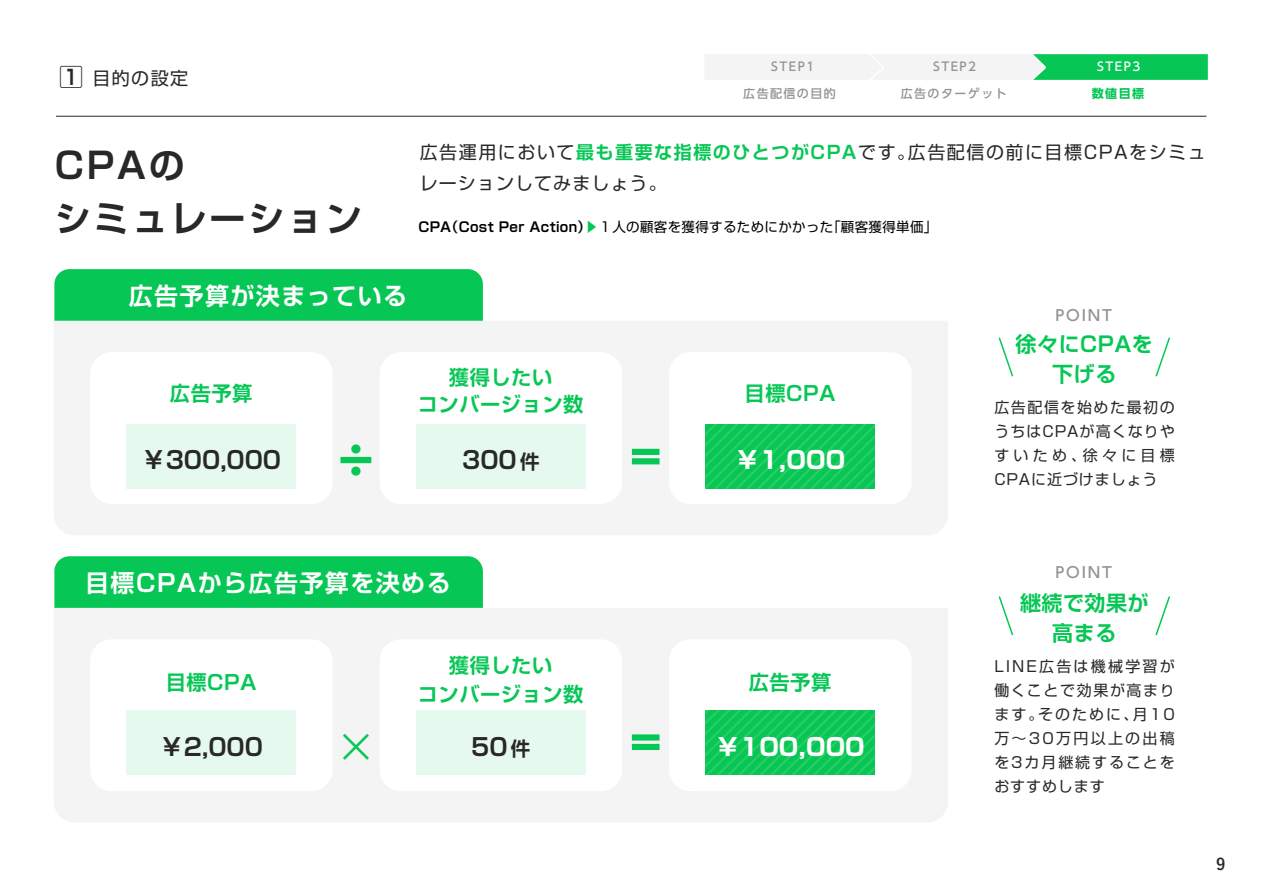
<style>
.page{position:relative;width:1263px;height:893px;background:#fff}
.page>*{position:absolute;margin:0;border:0;box-sizing:border-box;transform-origin:0 0}
.t1{font:900 40.5px "Shin Go Pro";color:#06c755}
.t2{font:40.5px "Koz Go Pr 6 N";color:#06c755}
.t3{font:700 36px/53.1px "Shin Go Pro De";letter-spacing:.075em;color:#282828}
.t4{font:700 24px "Shin Go Pro De";letter-spacing:.06em;color:#fff}
.t5{font:700 24px "Shin Go Pro De";color:#282828}
.t6{font:700 24px "Shin Go Pro";color:#fff}
.t7{font:700 21px/30px "Shin Go Pro De";letter-spacing:.025em;color:#06c755;text-align:center}
.t8{font:700 20.25px/27px "Shin Go Pro De";letter-spacing:.025em;color:#06c755;text-align:center}
.t9{font:18px/30px "Shin Go Pro";letter-spacing:.085em;color:#282828}
.t10{font:700 16.2px "Yu Go";color:#282828}
.t11{font:15px/24px "Shin Go Pro";letter-spacing:.105em;color:#282828;text-align:justify}
.t12{font:500 15px "UD Shin Go Pro";letter-spacing:.12em;color:#939393}
.t13{font:13.5px "Shin Go Pro";letter-spacing:.025em;color:#000}
.t14{font:500 12px "UD Shin Go Pro";letter-spacing:.12em;color:#939393}
.t15{font:500 12px "UD Shin Go Pro";letter-spacing:.12em;color:#fff}
.t16{font:700 12px "UD Shin Go Pro";color:#06c755}
.s1{font-family:"Shin Go Pro De";font-weight:700;font-size:24px}
.s2{font-family:"Shin Go Pro De";font-weight:700;color:#06c755}
.s3{font-family:"Shin Go Pro De";font-weight:700}
.s4{font-size:19.5px}
</style>
<div class="page">
<div style="left:54px;top:269px;width:429px;height:70px;background:#06c755;border-radius:15px"></div>
<div style="left:54px;top:321px;width:894px;height:214px;background:#f4f4f4"></div>
<div style="left:90px;top:352px;width:243px;height:152px;background:#fff;border-radius:21px"></div>
<div style="left:380px;top:352px;width:242px;height:152px;background:#fff;border-radius:21px"></div>
<div style="left:669px;top:352px;width:242px;height:152px;background:#fff;border-radius:21px"></div>
<svg style="left:705px;top:54px;width:503px;height:26px"></svg>
<svg style="left:632px;top:449px;width:27px;height:15px"></svg>
<div style="left:54px;top:556px;width:429px;height:70px;background:#06c755;border-radius:15px"></div>
<div style="left:54px;top:608px;width:894px;height:214px;background:#f4f4f4"></div>
<div style="left:90px;top:639px;width:243px;height:152px;background:#fff;border-radius:21px"></div>
<div style="left:380px;top:639px;width:242px;height:152px;background:#fff;border-radius:21px"></div>
<div style="left:669px;top:639px;width:242px;height:152px;background:#fff;border-radius:21px"></div>
<svg style="left:632px;top:734px;width:27px;height:16px"></svg>
<svg style="left:998px;top:337px;width:16px;height:40px"></svg>
<svg style="left:1155px;top:337px;width:15px;height:40px"></svg>
<svg style="left:998px;top:596px;width:16px;height:40px"></svg>
<svg style="left:1155px;top:596px;width:15px;height:40px"></svg>
<hr style="left:56px;top:116px;width:1150px;height:1px;background:#282828">
<div style="left:127px;top:424px;width:169px;height:65px;background:#e6f9ee"></div>
<div style="left:416px;top:424px;width:170px;height:65px;background:#e6f9ee"></div>
<div style="left:127px;top:711px;width:169px;height:64px;background:#e6f9ee"></div>
<div style="left:416px;top:711px;width:170px;height:64px;background:#e6f9ee"></div>
<svg style="left:706px;top:424px;width:169px;height:65px;background:#10c859"></svg>
<svg style="left:706px;top:711px;width:169px;height:64px;background:#10c859"></svg>
<p class="t9" style="left:59px;top:60px;width:131px"><span class="s1">1</span> 目的の設定</p>
<h2 class="t3" style="left:55px;top:134px;width:308px">CPAの<br>シミュレーション</h2>
<p class="t14" style="left:771px;top:57px;width:45px">STEP1</p>
<p class="t14" style="left:933px;top:57px;width:45px">STEP2</p>
<p class="t15" style="left:1097px;top:57px;width:45px">STEP3</p>
<p class="t14" style="left:743px;top:84px;width:94px">広告配信の目的</p>
<p class="t14" style="left:901px;top:84px;width:108px">広告のターゲット</p>
<p class="t16" style="left:1092px;top:84px;width:54px">数値目標</p>
<p class="t9" style="left:420px;top:135px;width:788px">広告運用において<span class="s2">最も重要な指標のひとつがCPA</span>です。広告配信の前に目標CPAをシミュレーションしてみましょう。</p>
<p class="t13" style="left:418px;top:216px;width:520px"><span class="s3">CPA（Cost Per Action）</span><span class="s2">▶</span>１人の顧客を獲得するためにかかった「顧客獲得単価」</p>
<h3 class="t4" style="left:129px;top:276px;width:280px">広告予算が決まっている</h3>
<p class="t12" style="left:1055px;top:303px;width:58px">POINT</p>
<h3 class="t8" style="left:170px;top:377px;width:84px">広告予算</h3>
<h3 class="t8" style="left:418px;top:361px;width:167px">獲得したい<br>コンバージョン数</h3>
<h3 class="t8" style="left:745px;top:377px;width:92px">目標CPA</h3>
<h1 class="t1" style="left:336px;top:429px;width:42px">÷</h1>
<h3 class="t5" style="left:142px;top:440px;width:141px">￥300,000</h3>
<h3 class="t5" style="left:462px;top:440px;width:79px">300 <span class="s4">件</span></h3>
<h3 class="t6" style="left:735px;top:440px;width:111px">￥1,000</h3>
<h3 class="t7" style="left:1016px;top:327px;width:139px">徐々にCPAを下げる</h3>
<p class="t11" style="left:994px;top:394px;width:182px">広告配信を始めた最初のうちはCPAが高くなりやすいため、徐々に目標CPAに近づけましょう</p>
<h3 class="t4" style="left:85px;top:563px;width:367px">目標CPAから広告予算を決める</h3>
<h3 class="t8" style="left:166px;top:666px;width:92px">目標CPA</h3>
<h3 class="t8" style="left:418px;top:649px;width:167px;line-height:28.5px">獲得したい<br>コンバージョン数</h3>
<h3 class="t8" style="left:749px;top:666px;width:84px">広告予算</h3>
<h1 class="t2" style="left:336px;top:724px;width:42px">×</h1>
<h3 class="t5" style="left:160px;top:727px;width:105px">￥2,000</h3>
<h3 class="t5" style="left:471px;top:727px;width:61px">50<span class="s4">件</span></h3>
<h3 class="t6" style="left:716px;top:727px;width:150px">￥100,000</h3>
<p class="t12" style="left:1055px;top:560px;width:58px">POINT</p>
<h3 class="t7" style="left:1020px;top:586px;width:130px">継続で効果が高まる</h3>
<p class="t11" style="left:994px;top:653px;width:182px">LINE広告は機械学習が働くことで効果が高まります。そのために、月10万～30万円以上の出稿を3カ月継続することをおすすめします</p>
<p class="t10" style="left:1216px;top:855px;width:11px">9</p>
</div>
